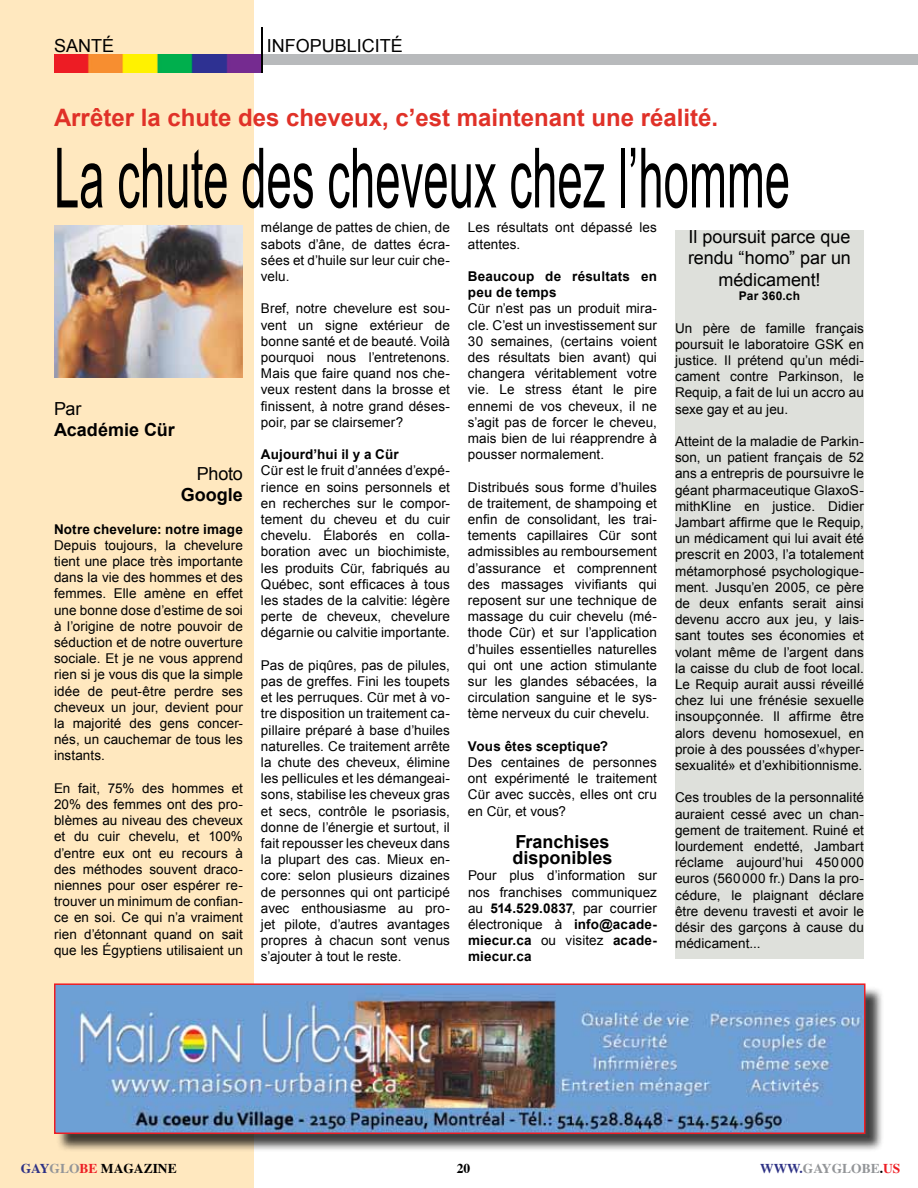
<style>
.page{position:relative;width:918px;height:1188px;background:#fff}
.page>*{position:absolute;margin:0;border:0;box-sizing:border-box;transform-origin:0 0}
.t1{font:83.25px "Arial Narrow";color:#000;scale:.67 1}
.t2{font:700 24px "Arial";color:#e03128}
.t3{font:18px/21.6px "Arial";letter-spacing:-.005em;color:#000;text-align:center}
.t4{font:700 18px/16.2px "Arial";color:#000}
.t5{font:13.5px/16.2px "Arial";letter-spacing:.005em;color:#000;text-align:justify}
.t6{font:700 13.5px/16.2px "Arial";letter-spacing:.01em;color:#000}
.t7{font:700 13.5px "Times";color:#000}
.t8{font:700 13.5px "Times";color:#939598}
.t9{font:700 12px "Arial";letter-spacing:.015em;color:#000}
.s1{font-weight:700}
.s2{color:#2d3185}
.s3{color:#939598}
.s4{color:#ed1d24}
.s5{color:#000}
</style>
<div class="page">
<div style="left:0;top:0;width:254px;height:1188px;background:#ffe8bf"></div>
<img style="left:54px;top:54px;width:207px;height:19px">
<div style="left:261px;top:54px;width:657px;height:10px;background:#b8babc"></div>
<hr style="left:261px;top:27px;width:1px;height:45px;background:#000">
<img style="left:54px;top:226px;width:189px;height:151px">
<div style="left:56px;top:986px;width:828px;height:167px;background:#000;opacity:.75"></div>
<img style="left:57px;top:986px;width:806px;height:145px">
<div style="left:54px;top:983px;width:812px;height:151px;border:2px solid #ed1d24"></div>
<div style="left:675px;top:230px;width:189px;height:728px;background:#dee0db"></div>
<h3 class="t3" style="left:54px;top:35px;width:62px">SANTÉ</h3>
<h3 class="t3" style="left:267px;top:35px;width:138px">INFOPUBLICITÉ</h3>
<h2 class="t2" style="left:54px;top:102px;width:666px">Arrêter la chute des cheveux, c’est maintenant une réalité.</h2>
<h1 class="t1" style="left:54px;top:117px;width:1100px">La chute des cheveux chez l’homme</h1>
<h3 class="t3" style="left:54px;top:398px;width:29px">Par</h3>
<h3 class="t4" style="left:54px;top:423px;width:122px">Académie Cür</h3>
<h3 class="t3" style="left:197px;top:463px;width:48px">Photo</h3>
<h3 class="t4" style="left:181px;top:487px;width:64px">Google</h3>
<p class="t6" style="left:54px;top:521px;width:190px">Notre chevelure: notre image</p>
<p class="t5" style="left:54px;top:537px;width:190px">Depuis toujours, la chevelure tient une place très importante dans la vie des hommes et des femmes. Elle amène en effet une bonne dose d’estime de soi à l’origine de notre pouvoir de séduction et de notre ouverture sociale. Et je ne vous apprend rien si je vous dis que la simple idée de peut-être perdre ses cheveux un jour, devient pour la majorité des gens concer&shy;nés, un cauchemar de tous les instants.</p>
<p class="t5" style="left:54px;top:780px;width:191px">En fait, 75% des hommes et 20% des femmes ont des pro&shy;blèmes au niveau des cheveux et du cuir chevelu, et 100% d’entre eux ont eu recours à des méthodes souvent draco&shy;niennes pour oser espérer re&shy;trouver un minimum de confian&shy;ce en soi. Ce qui n’a vraiment rien d’étonnant quand on sait que les Égyptiens utilisaient un</p>
<p class="t5" style="left:261px;top:220px;width:190px">mélange de pattes de chien, de sabots d’âne, de dattes écra&shy;sées et d’huile sur leur cuir che&shy;velu.</p>
<p class="t5" style="left:261px;top:301px;width:190px">Bref, notre chevelure est sou&shy;vent un signe extérieur de bonne santé et de beauté. Voilà pourquoi nous l’entretenons.<br>Mais que faire quand nos che&shy;veux restent dans la brosse et finissent, à notre grand déses&shy;poir, par se clairsemer?</p>
<p class="t6" style="left:261px;top:447px;width:139px">Aujourd’hui il y a Cür</p>
<p class="t5" style="left:261px;top:463px;width:190px">Cür est le fruit d’années d’expé&shy;rience en soins personnels et en recherches sur le compor&shy;tement du cheveu et du cuir chevelu. Élaborés en colla&shy;boration avec un biochimiste, les produits Cür, fabriqués au Québec, sont efficaces à tous les stades de la calvitie: légère perte de cheveux, chevelure dégarnie ou calvitie importante.</p>
<p class="t5" style="left:261px;top:657px;width:191px">Pas de piqûres, pas de pilules, pas de greffes. Fini les toupets et les perruques. Cür met à vo&shy;tre disposition un traitement ca&shy;pillaire préparé à base d’huiles naturelles. Ce traitement arrête la chute des cheveux, élimine les pellicules et les démangeai&shy;sons, stabilise les cheveux gras et secs, contrôle le psoriasis, donne de l’énergie et surtout, il fait repousser les cheveux dans la plupart des cas. Mieux en&shy;core: selon plusieurs dizaines de personnes qui ont participé avec enthousiasme au pro&shy;jet pilote, d’autres avantages propres à chacun sont venus s’ajouter à tout le reste.</p>
<p class="t5" style="left:468px;top:220px;width:190px">Les résultats ont dépassé les attentes.</p>
<p class="t6" style="left:468px;top:269px;width:190px">Beaucoup de résultats en peu de temps</p>
<p class="t5" style="left:468px;top:301px;width:190px">Cür n’est pas un produit mira&shy;cle. C’est un investissement sur 30 semaines, (certains voient des résultats bien avant) qui changera véritablement votre vie. Le stress étant le pire ennemi de vos cheveux, il ne s’agit pas de forcer le cheveu, mais bien de lui réapprendre à pousser normalement.</p>
<p class="t5" style="left:468px;top:479px;width:190px">Distribués sous forme d’huiles de traitement, de shampoing et enfin de consolidant, les trai&shy;tements capillaires Cür sont admissibles au remboursement d’assurance et comprennent des massages vivifiants qui reposent sur une technique de massage du cuir chevelu (mé&shy;thode Cür) et sur l’application d’huiles essentielles naturelles qui ont une action stimulante sur les glandes sébacées, la circulation sanguine et le sys&shy;tème nerveux du cuir chevelu.</p>
<p class="t6" style="left:468px;top:738px;width:142px">Vous êtes sceptique?</p>
<p class="t5" style="left:468px;top:754px;width:190px">Des centaines de personnes ont expérimenté le traitement Cür avec succès, elles ont cru en Cür, et vous?</p>
<h3 class="t4" style="left:512px;top:834px;width:102px">Franchises disponibles</h3>
<p class="t5" style="left:468px;top:868px;width:190px">Pour plus d’information sur nos franchises communiquez au <span class="s1">514.529.0837</span>, par courrier électronique à <span class="s1">info@acade&shy;miecur.ca</span> ou visitez <span class="s1">acade&shy;miecur.ca</span></p>
<h3 class="t3" style="left:688px;top:226px;width:164px">Il poursuit parce que rendu “homo” par un médicament!</h3>
<p class="t9" style="left:739px;top:288px;width:63px">Par 360.ch</p>
<p class="t5" style="left:675px;top:320px;width:191px">Un père de famille français poursuit le laboratoire GSK en justice. Il prétend qu’un médi&shy;cament contre Parkinson, le Requip, a fait de lui un accro au sexe gay et au jeu.</p>
<p class="t5" style="left:675px;top:433px;width:191px">Atteint de la maladie de Parkin&shy;son, un patient français de 52 ans a entrepris de poursuivre le géant pharmaceutique GlaxoS&shy;mithKline en justice. Didier Jambart affirme que le Requip, un médicament qui lui avait été prescrit en 2003, l’a totalement métamorphosé psychologique&shy;ment. Jusqu’en 2005, ce père de deux enfants serait ainsi devenu accro aux jeu, y lais&shy;sant toutes ses économies et volant même de l’argent dans la caisse du club de foot local.<br>Le Requip aurait aussi réveillé chez lui une frénésie sexuelle insoupçonnée. Il affirme être alors devenu homosexuel, en proie à des poussées d’«hyper&shy;sexualité» et d’exhibitionnisme.</p>
<p class="t5" style="left:675px;top:790px;width:191px">Ces troubles de la personnalité auraient cessé avec un chan&shy;gement de traitement. Ruiné et lourdement endetté, Jambart réclame aujourd’hui 450000 euros (560000 fr.) Dans la pro&shy;cédure, le plaignant déclare être devenu travesti et avoir le désir des garçons à cause du médicament...</p>
<p class="t7" style="left:21px;top:1159px;width:157px"><span class="s2">GAY</span><span class="s3">GLO</span><span class="s4">BE</span> MAGAZINE</p>
<p class="t7" style="left:457px;top:1159px;width:15px">20</p>
<p class="t8" style="left:760px;top:1159px;width:142px"><span class="s2">WWW.</span>GAYGLOBE<span class="s5">.</span><span class="s4">US</span></p>
</div>
